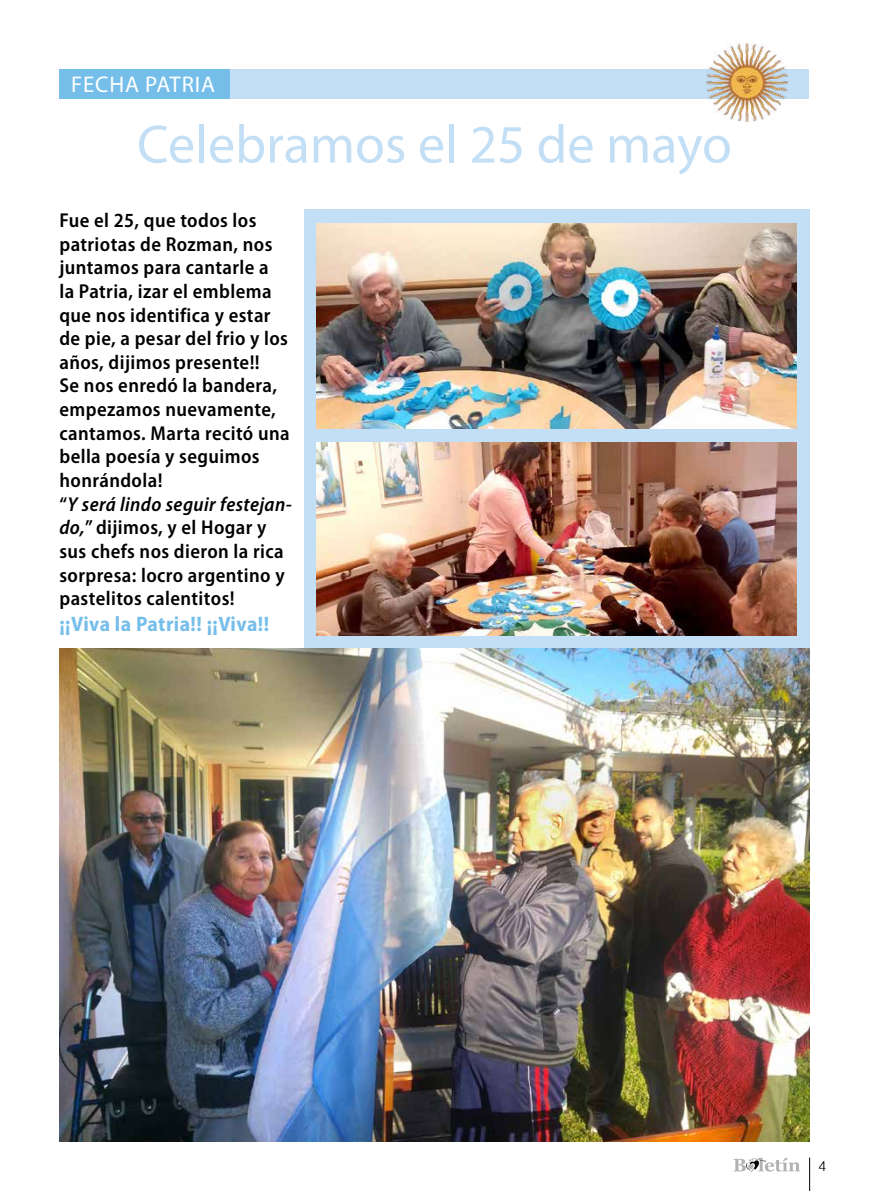
<style>
.page{position:relative;width:869px;height:1191px;background:#fff}
.page>*{position:absolute;margin:0;border:0;box-sizing:border-box;transform-origin:0 0}
.t1{font:54.25px "Myriad Pro";color:#c3dff6}
.t2{font:22.75px "Myriad Pro";letter-spacing:.04em;color:#fff}
.t3{font:700 semi-condensed 21px "Myriad Pro";letter-spacing:.015em;color:#76beea}
.t4{font:600 semi-condensed 20.12px/23.6px "Myriad Pro";letter-spacing:.02em;color:#000}
.t5{font:300 14px "Helvetica";color:#000}
.s1{font-style:italic}
</style>
<div class="page">
<hr style="left:809px;top:1157px;width:1px;height:34px;background:#000">
<svg style="left:733px;top:1157px;width:66px;height:14px"></svg>
<div style="left:59px;top:69px;width:171px;height:30px;background:#76beea"></div>
<div style="left:230px;top:69px;width:579px;height:30px;background:#c3dff6"></div>
<img style="left:706px;top:43px;width:80px;height:79px">
<div style="left:303px;top:210px;width:506px;height:438px;background:#c3dff6"></div>
<img style="left:316px;top:224px;width:480px;height:205px">
<img style="left:316px;top:443px;width:480px;height:192px">
<img style="left:59px;top:648px;width:750px;height:493px">
<p class="t2" style="left:71px;top:70px;width:145px">FECHA PATRIA</p>
<h1 class="t1" style="left:137px;top:111px;width:596px">Celebramos el 25 de mayo</h1>
<p class="t4" style="left:59px;top:209px;width:234px">Fue el 25, que todos los patriotas de Rozman, nos juntamos para cantarle a<br>la Patria, izar el emblema que nos identifica y estar de pie, a pesar del frio y los años, dijimos presente!!<br>Se nos enredó la bandera, empezamos nuevamente, cantamos. Marta recitó una bella poesía y seguimos honrándola!<br>“<span class="s1">Y será lindo seguir festejan&shy;do,</span>” dijimos, y el Hogar y sus chefs nos dieron la rica sorpresa: locro argentino y pastelitos calentitos!</p>
<p class="t3" style="left:59px;top:612px;width:211px">¡¡Viva la Patria!! ¡¡Viva!!</p>
<p class="t5" style="left:818px;top:1157px;width:9px">4</p>
</div>
